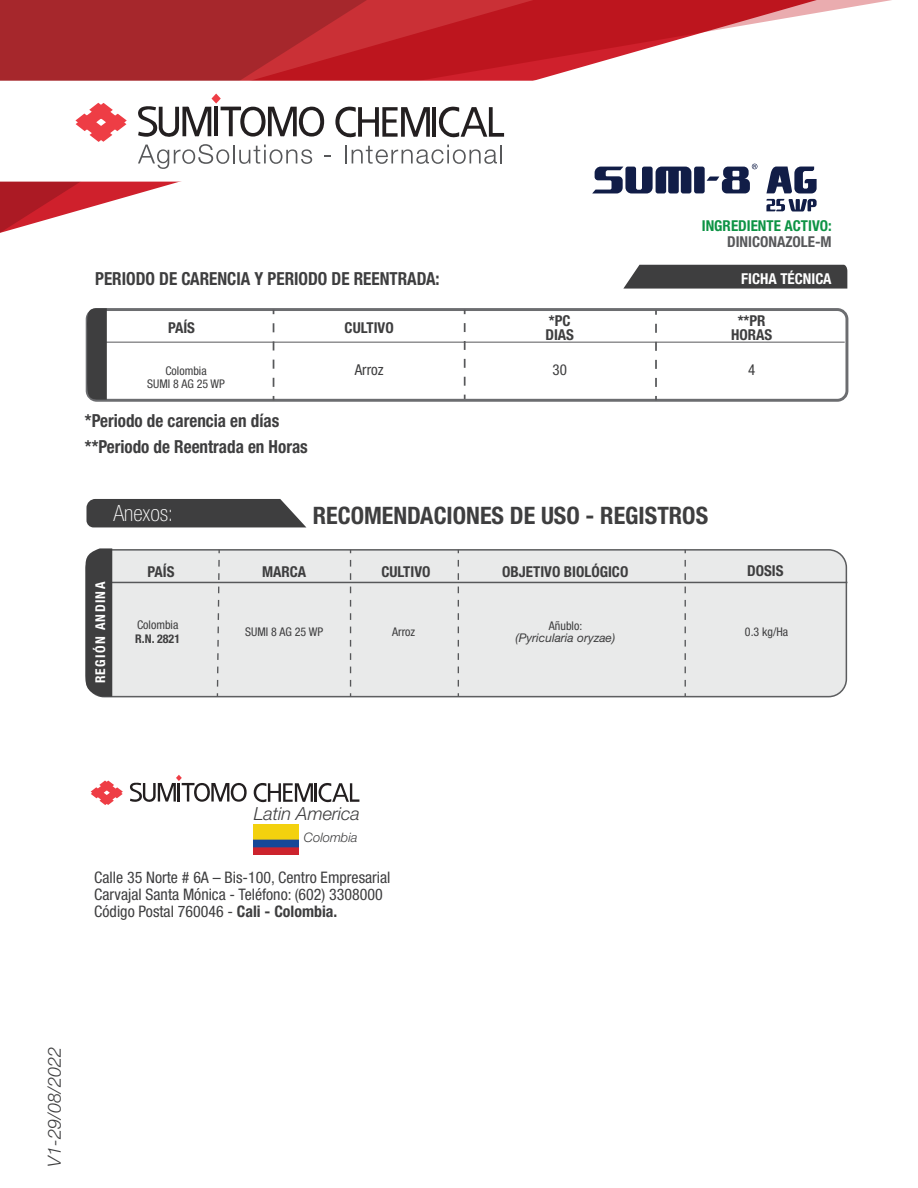
<style>
.page{position:relative;width:918px;height:1188px;background:#fff}
.page>*{position:absolute;margin:0;border:0;box-sizing:border-box;transform-origin:0 0}
.t1{font:700 condensed 24px "Helvetica Neue LT Std";color:#3e3e3f}
.t2{font:100 condensed 22.5px "Helvetica Neue LT Std";color:#fff}
.t3{font:italic 300 18.15px "Helvetica Neue LT Std";color:#3e3e3f}
.t4{font:700 condensed 18px/26.8px "Helvetica Neue LT Std";color:#3e3e3f;scale:.95 1}
.t5{font:condensed 15.9px/17px "Helvetica Neue LT Std";color:#3e3e3f}
.t6{font:700 condensed 15px/13.5px "Helvetica Neue LT Std";color:#3e3e3f}
.t7{font:700 condensed 15px "Helvetica Neue LT Std";color:#0d9344}
.t8{font:700 condensed 15px "Helvetica Neue LT Std";color:#57585a}
.t9{font:700 condensed 15px "Helvetica Neue LT Std";color:#fff}
.t10{font:condensed 15px "Helvetica Neue LT Std";color:#3e3e3f}
.t11{font:700 condensed 13.5px "Helvetica Neue LT Std";letter-spacing:.1em;color:#fff}
.t12{font:italic 300 13.05px "Helvetica Neue LT Std";color:#3e3e3f}
.t13{font:condensed 12px/13.5px "Helvetica Neue LT Std";color:#3e3e3f;text-align:center}
.t14{font:italic 12px "Helvetica Neue LT Std";color:#3e3e3f}
.t15{font:700 condensed 12px "Helvetica Neue LT Std";color:#3e3e3f}
.s1{font-weight:700}
</style>
<div class="page">
<svg style="left:0;top:182px;width:178px;height:51px"></svg>
<svg style="left:0;top:0;width:892px;height:81px"></svg>
<svg style="left:0;top:93px;width:505px;height:89px"></svg>
<svg style="left:75px;top:103px;width:52px;height:39px"></svg>
<svg style="left:138px;top:106px;width:73px;height:32px"></svg>
<svg style="left:335px;top:107px;width:95px;height:31px"></svg>
<svg style="left:221px;top:106px;width:103px;height:31px"></svg>
<svg style="left:438px;top:107px;width:66px;height:31px"></svg>
<hr style="left:433px;top:107px;width:3px;height:30px;background:#231f20">
<hr style="left:214px;top:107px;width:4px;height:29px;background:#231f20">
<svg style="left:212px;top:94px;width:9px;height:10px"></svg>
<svg style="left:138px;top:144px;width:174px;height:25px"></svg>
<svg style="left:325px;top:155px;width:6px;height:2px"></svg>
<svg style="left:345px;top:145px;width:157px;height:19px"></svg>
<svg style="left:623px;top:265px;width:224px;height:24px;background:#484849"></svg>
<div style="left:86px;top:308px;width:762px;height:94px;border:3px solid #6c6d70;border-radius:10px"></div>
<hr style="left:88px;top:342px;width:757px;height:1px;background:#57585a">
<svg style="left:87px;top:308px;width:20px;height:92px;background:#424243"></svg>
<svg style="left:273px;top:323px;width:1px;height:77px"></svg>
<svg style="left:655px;top:324px;width:2px;height:76px"></svg>
<svg style="left:464px;top:323px;width:2px;height:76px"></svg>
<div style="left:86px;top:550px;width:760px;height:147px;background:#e9eaea;border-radius:18px"></div>
<svg style="left:86px;top:499px;width:220px;height:28px;background:#4a4a4b"></svg>
<hr style="left:89px;top:582px;width:758px;height:1px;background:#57585a">
<svg style="left:85px;top:548px;width:27px;height:149px;background:#474748"></svg>
<svg style="left:216px;top:560px;width:4px;height:137px"></svg>
<svg style="left:350px;top:560px;width:1px;height:137px"></svg>
<svg style="left:458px;top:560px;width:1px;height:137px"></svg>
<svg style="left:685px;top:560px;width:1px;height:137px"></svg>
<svg style="left:592px;top:164px;width:165px;height:29px"></svg>
<svg style="left:766px;top:199px;width:51px;height:13px"></svg>
<svg style="left:766px;top:167px;width:51px;height:26px"></svg>
<img style="left:253px;top:824px;width:45px;height:30px">
<svg style="left:91px;top:781px;width:32px;height:24px"></svg>
<svg style="left:254px;top:783px;width:105px;height:20px"></svg>
<svg style="left:130px;top:775px;width:117px;height:27px"></svg>
<p class="t7" style="left:702px;top:217px;width:131px">INGREDIENTE ACTIVO:</p>
<p class="t8" style="left:727px;top:233px;width:106px">DINICONAZOLE-M</p>
<p class="t4" style="left:95px;top:265px;width:364px">PERIODO DE CARENCIA Y PERIODO DE REENTRADA:</p>
<p class="t9" style="left:741px;top:269px;width:92px">FICHA TÉCNICA</p>
<p class="t6" style="left:168px;top:321px;width:28px">PAÍS</p>
<p class="t6" style="left:345px;top:321px;width:51px">CULTIVO</p>
<p class="t6" style="left:545px;top:314px;width:30px">*PC<br>DIAS</p>
<p class="t13" style="left:147px;top:364px;width:79px">Colombia<br>SUMI 8 AG 25 WP</p>
<p class="t10" style="left:355px;top:361px;width:30px">Arroz</p>
<p class="t10" style="left:553px;top:361px;width:16px">30</p>
<p class="t4" style="left:85px;top:407px;width:236px">*Periodo de carencia en días **Periodo de Reentrada en Horas</p>
<p class="t6" style="left:731px;top:314px;width:43px;text-align:center">**PR<br>HORAS</p>
<p class="t10" style="left:748px;top:361px;width:9px">4</p>
<h2 class="t2" style="left:113px;top:500px;width:61px">Anexos:</h2>
<h1 class="t1" style="left:313px;top:501px;width:397px">RECOMENDACIONES DE USO - REGISTROS</h1>
<p class="t6" style="left:148px;top:564px;width:28px">PAÍS</p>
<p class="t6" style="left:262px;top:564px;width:45px">MARCA</p>
<p class="t6" style="left:381px;top:564px;width:51px">CULTIVO</p>
<p class="t6" style="left:502px;top:564px;width:128px">OBJETIVO BIOLÓGICO</p>
<p class="t6" style="left:747px;top:564px;width:38px">DOSIS</p>
<p class="t11" style="left:92px;top:683px;width:103px;rotate:-90deg">REGIÓN ANDINA</p>
<p class="t13" style="left:137px;top:618px;width:43px">Colombia</p>
<p class="t15" style="left:135px;top:631px;width:46px">R.N. 2821</p>
<p class="t13" style="left:245px;top:625px;width:79px">SUMI 8 AG 25 WP</p>
<p class="t13" style="left:549px;top:619px;width:35px">Añublo:</p>
<p class="t14" style="left:516px;top:630px;width:101px">(Pyricularia oryzae)</p>
<p class="t13" style="left:392px;top:625px;width:25px">Arroz</p>
<p class="t13" style="left:745px;top:625px;width:45px">0.3 kg/Ha</p>
<p class="t3" style="left:254px;top:803px;width:108px">Latin America</p>
<p class="t12" style="left:304px;top:829px;width:55px">Colombia</p>
<p class="t5" style="left:94px;top:869px;width:298px">Calle 35 Norte # 6A – Bis-100, Centro Empresarial<br>Carvajal Santa Mónica - Teléfono: (602) 3308000<br>Código Postal 760046 - <span class="s1">Cali - Colombia.</span></p>
<p class="t3" style="left:44px;top:1167px;width:122px;rotate:-90deg">V1-29/08/2022</p>
</div>
